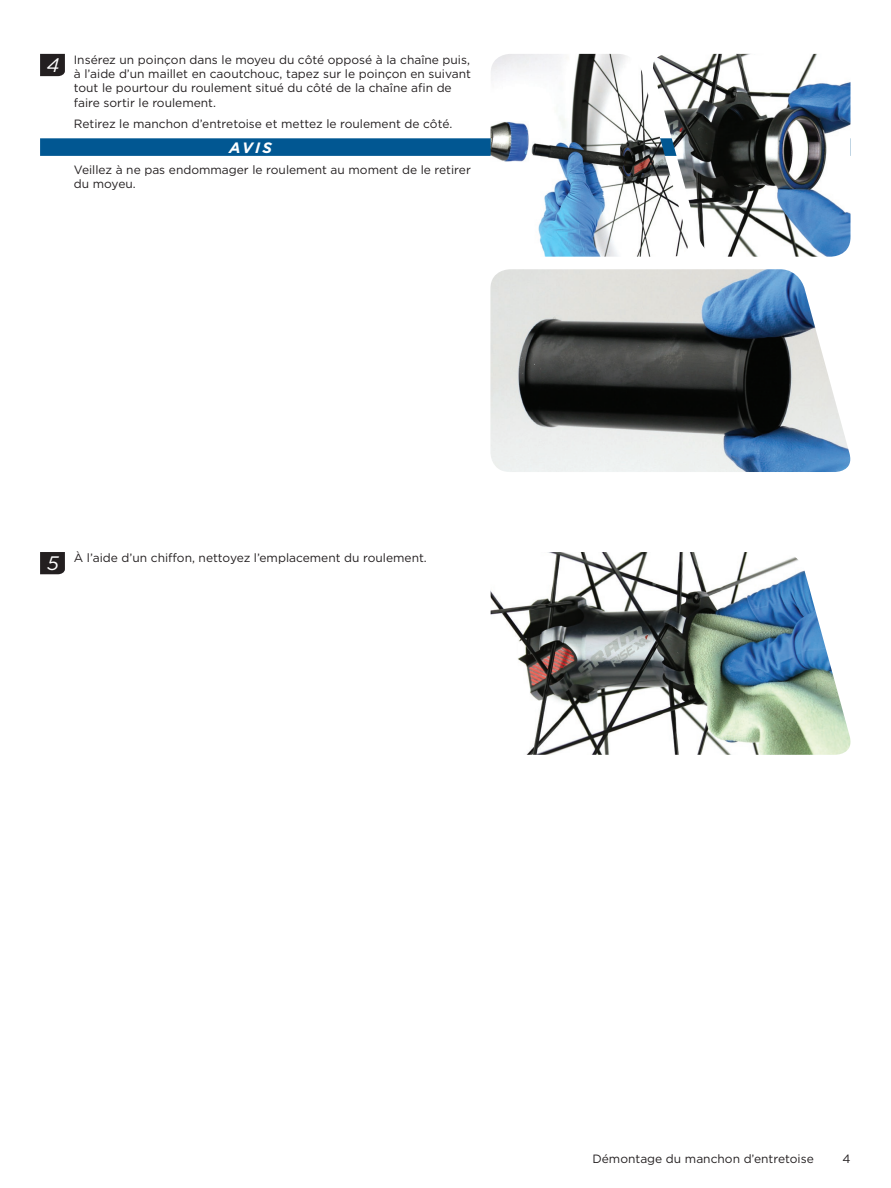
<style>
.page{position:relative;width:891px;height:1188px;background:#fff}
.page>*{position:absolute;margin:0;border:0;box-sizing:border-box;transform-origin:0 0}
.t1{font:italic 19.5px "Gotham";color:#fff}
.t2{font:italic 700 15px "Gotham";color:#fff}
.t3{font:12px/14.4px "Gotham";color:#231f20}
</style>
<div class="page">
<div style="left:40px;top:138px;width:811px;height:18px;background:#015792"></div>
<img style="left:491px;top:54px;width:158px;height:203px">
<img style="left:649px;top:54px;width:202px;height:203px">
<svg style="left:40px;top:54px;width:25px;height:22px"></svg>
<img style="left:490px;top:269px;width:361px;height:203px">
<svg style="left:40px;top:552px;width:25px;height:22px"></svg>
<img style="left:491px;top:552px;width:360px;height:203px">
<h1 class="t1" style="left:47px;top:52px;width:14px">4</h1>
<p class="t3" style="left:74px;top:52px;width:399px">Insérez un poinçon dans le moyeu du côté opposé à la chaîne puis, à l’aide d’un maillet en caoutchouc, tapez sur le poinçon en suivant tout le pourtour du roulement situé du côté de la chaîne afin de faire sortir le roulement.</p>
<p class="t3" style="left:74px;top:116px;width:380px">Retirez le manchon d’entretoise et mettez le roulement de côté.</p>
<p class="t2" style="left:229px;top:137px;width:45px">AVIS</p>
<p class="t3" style="left:74px;top:162px;width:399px">Veillez à ne pas endommager le roulement au moment de le retirer du moyeu.</p>
<h1 class="t1" style="left:47px;top:550px;width:13px">5</h1>
<p class="t3" style="left:74px;top:550px;width:355px">À l’aide d’un chiffon, nettoyez l’emplacement du roulement.</p>
<p class="t3" style="left:592px;top:1151px;width:223px">Démontage du manchon d’entretoise</p>
<p class="t3" style="left:842px;top:1151px;width:10px">4</p>
</div>
